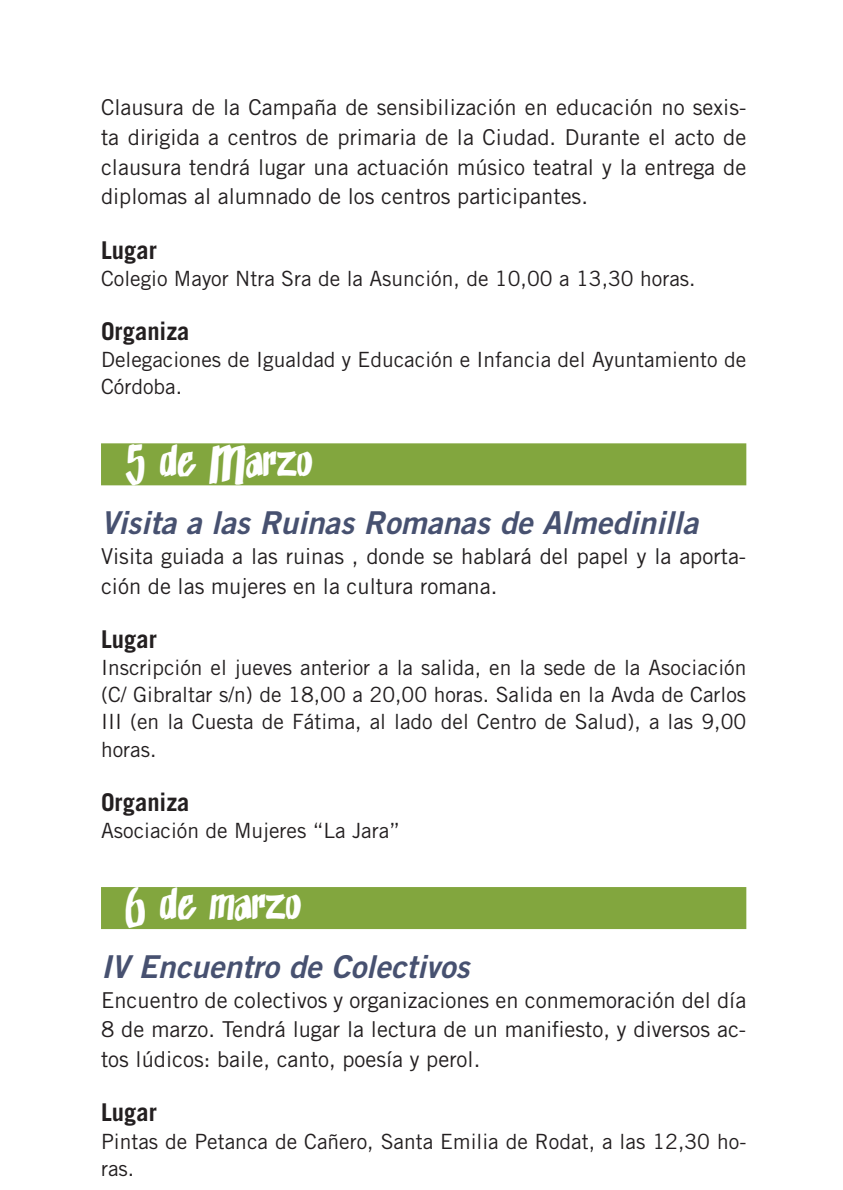
<style>
.page{position:relative;width:843px;height:1190px;background:#fff}
.page>*{position:absolute;margin:0;border:0;box-sizing:border-box;transform-origin:0 0}
.t1{font:45.5px "Exito Free Hand";color:#fff}
.t2{font:31.5px "Trade Gothic LT Std Bd 2 Obl";color:#475170}
.t3{font:700 24.5px "Trade Gothic LT Std";color:#231f20}
.t4{font:21.88px/29.8px "Trade Gothic LT Std";color:#231f20;text-align:justify}
.t5{font:21px/27.1px "Trade Gothic LT Std";color:#231f20}
</style>
<div class="page">
<div style="left:101px;top:443px;width:645px;height:42px;background:#82a63e"></div>
<div style="left:101px;top:887px;width:645px;height:42px;background:#82a63e"></div>
<p class="t4" style="left:101px;top:92px;width:646px">Clausura de la Campaña de sensibilización en educación no sexis&shy;ta dirigida a centros de primaria de la Ciudad. Durante el acto de clausura tendrá lugar una actuación músico teatral y la entrega de diplomas al alumnado de los centros participantes.</p>
<p class="t3" style="left:101px;top:235px;width:57px">Lugar</p>
<p class="t5" style="left:101px;top:264px;width:596px">Colegio Mayor Ntra Sra de la Asunción, de 10,00 a 13,30 horas.</p>
<p class="t3" style="left:101px;top:316px;width:90px">Organiza</p>
<p class="t5" style="left:101px;top:346px;width:646px">Delegaciones de Igualdad y Educación e Infancia del Ayuntamiento de<br>Córdoba.</p>
<h1 class="t1" style="left:126px;top:440px;width:188px">5 de Marzo</h1>
<h2 class="t2" style="left:101px;top:503px;width:598px">Visita a las Ruinas Romanas de Almedinilla</h2>
<p class="t4" style="left:101px;top:541px;width:646px">Visita guiada a las ruinas , donde se hablará del papel y la aporta&shy;ción de las mujeres en la cultura romana.</p>
<p class="t3" style="left:101px;top:624px;width:57px">Lugar</p>
<p class="t5" style="left:101px;top:654px;width:646px;text-align:justify">Inscripción el jueves anterior a la salida, en la sede de la Asociación (C/ Gibraltar s/n) de 18,00 a 20,00 horas. Salida en la Avda de Carlos III (en la Cuesta de Fátima, al lado del Centro de Salud), a las 9,00 horas.</p>
<p class="t3" style="left:101px;top:787px;width:90px">Organiza</p>
<p class="t5" style="left:101px;top:816px;width:300px">Asociación de Mujeres “La Jara”</p>
<h1 class="t1" style="left:126px;top:884px;width:177px">6 de marzo</h1>
<h2 class="t2" style="left:101px;top:947px;width:370px">IV Encuentro de Colectivos</h2>
<p class="t4" style="left:101px;top:985px;width:646px">Encuentro de colectivos y organizaciones en conmemoración del día 8 de marzo. Tendrá lugar la lectura de un manifiesto, y diversos ac&shy;tos lúdicos: baile, canto, poesía y perol.</p>
<p class="t3" style="left:101px;top:1097px;width:57px">Lugar</p>
<p class="t5" style="left:101px;top:1127px;width:646px">Pintas de Petanca de Cañero, Santa Emilia de Rodat, a las 12,30 ho&shy;ras.</p>
</div>
